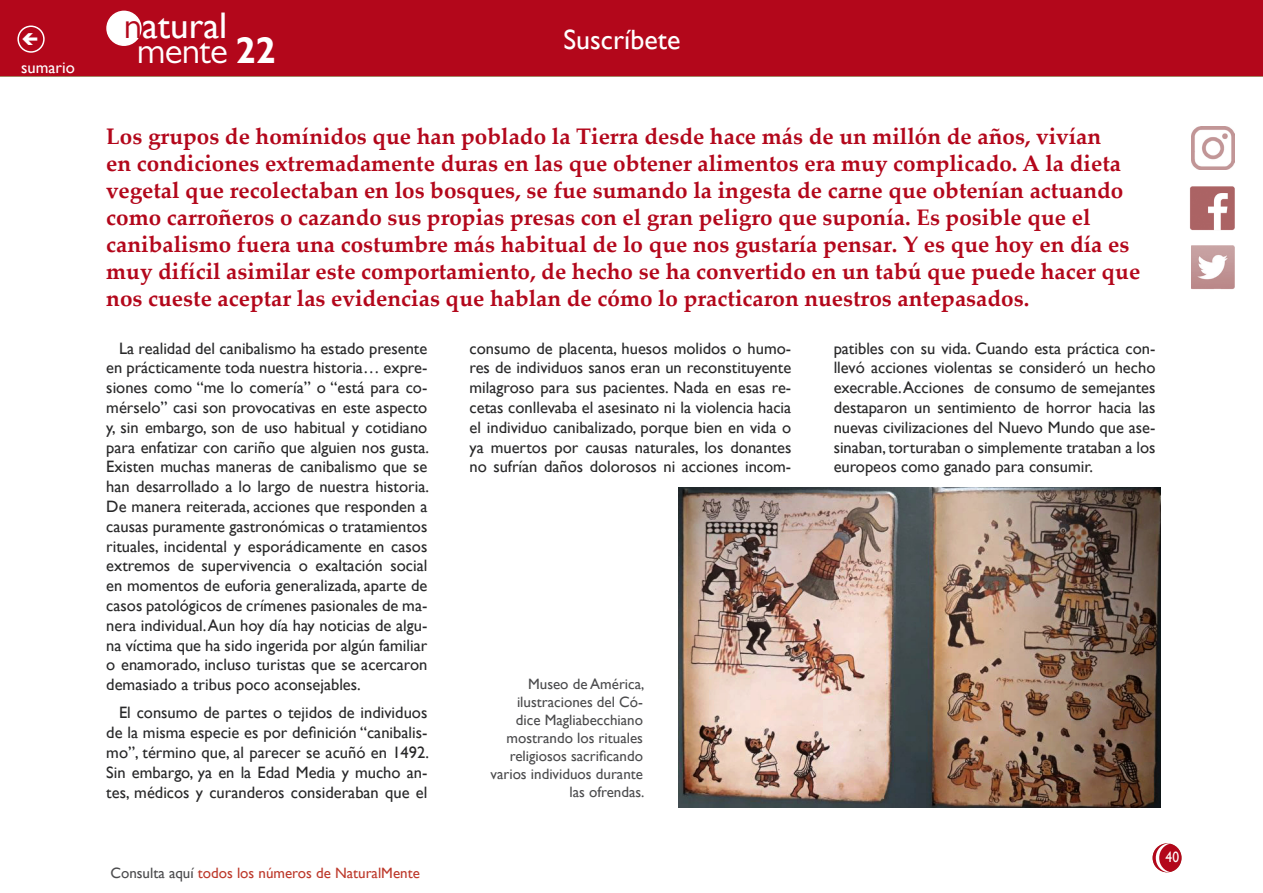
<style>
.page{position:relative;width:1263px;height:893px;background:#fff}
.page>*{position:absolute;margin:0;border:0;box-sizing:border-box;transform-origin:0 0}
.t1{font:37.05px "Gill Sans";color:#fff}
.t2{font:37.05px "Gill Sans MT Pro";letter-spacing:-.02em;color:#fff}
.t3{font:27.9px "Gill Sans";color:#fff}
.t4{font:700 22.5px/27px "Palatino Linotype";color:#b3071b}
.t5{font:16.5px/19.8px "Gill Sans";color:#282829;text-align:justify}
.t6{font:16.5px "Gill Sans";color:#fff}
.t7{font:15px/18px "Gill Sans";color:#4b4b4d;text-align:right}
.t8{font:15px "Gill Sans";color:#bd392b}
.t9{font:15px "Gill Sans";color:#fff;scale:.9 1}
.s1{font-family:"Gill Sans MT Pro";color:#b3071b}
.s2{font-family:"Gill Sans";font-weight:700}
.s3{color:#4b4b4d}
</style>
<div class="page">
<img style="left:1190px;top:186px;width:45px;height:44px">
<img style="left:1191px;top:246px;width:44px;height:43px">
<div style="left:1153px;top:844px;width:28px;height:28px;background:#b3071b;border-radius:50%"></div>
<div style="left:1152px;top:843px;width:29px;height:29px;border:2px solid #b3071b;border-radius:50%"></div>
<div style="left:0;top:0;width:1263px;height:76px;background:#b3071b"></div>
<div style="left:107px;top:11px;width:34px;height:34px;background:#fff;border-radius:50%"></div>
<div style="left:106px;top:11px;width:36px;height:35px;border:2px solid #fff;border-radius:50%"></div>
<svg style="left:1155px;top:843px;width:16px;height:29px"></svg>
<div style="left:17px;top:26px;width:28px;height:27px;border:2px solid #fff;border-radius:50%"></div>
<img style="left:1191px;top:127px;width:43px;height:43px">
<img style="left:678px;top:487px;width:483px;height:321px">
<p class="t6" style="left:21px;top:58px;width:55px">sumario</p>
<h1 class="t1" style="left:124px;top:4px;width:105px"><span class="s1">n</span>atural</h1>
<h1 class="t2" style="left:137px;top:29px;width:140px">mente <span class="s2">22</span></h1>
<h2 class="t3" style="left:563px;top:23px;width:118px">Suscríbete</h2>
<p class="t4" style="left:106px;top:122px;width:1035px">Los grupos de homínidos que han poblado la Tierra desde hace más de un millón de años, vivían<br>en condiciones extremadamente duras en las que obtener alimentos era muy complicado. A la dieta vegetal que recolectaban en los bosques, se fue sumando la ingesta de carne que obtenían actuando como carroñeros o cazando sus propias presas con el gran peligro que suponía. Es posible que el canibalismo fuera una costumbre más habitual de lo que nos gustaría pensar. Y es que hoy en día es muy difícil asimilar este comportamiento, de hecho se ha convertido en un tabú que puede hacer que nos cueste aceptar las evidencias que hablan de cómo lo practicaron nuestros antepasados.</p>
<p class="t5" style="left:106px;top:338px;width:324px;text-indent:13px">La realidad del canibalismo ha estado presente en prácticamente toda nuestra historia… expre&shy;siones como “me lo comería” o “está para co&shy;mérselo” casi son provocativas en este aspecto y, sin embargo, son de uso habitual y cotidiano para enfatizar con cariño que alguien nos gusta.<br>Existen muchas maneras de canibalismo que se han desarrollado a lo largo de nuestra historia.<br>De manera reiterada, acciones que responden a causas puramente gastronómicas o tratamientos rituales, incidental y esporádicamente en casos extremos de supervivencia o exaltación social en momentos de euforia generalizada, aparte de casos patológicos de crímenes pasionales de ma&shy;nera individual. Aun hoy día hay noticias de algu&shy;na víctima que ha sido ingerida por algún familiar o enamorado, incluso turistas que se acercaron demasiado a tribus poco aconsejables.</p>
<p class="t5" style="left:106px;top:703px;width:324px;text-indent:13px">El consumo de partes o tejidos de individuos de la misma especie es por definición “canibalis&shy;mo”, término que, al parecer se acuñó en 1492.<br>Sin embargo, ya en la Edad Media y mucho an&shy;tes, médicos y curanderos consideraban que el</p>
<p class="t5" style="left:469px;top:338px;width:323px">consumo de placenta, huesos molidos o humo&shy;res de individuos sanos eran un reconstituyente milagroso para sus pacientes. Nada en esas re&shy;cetas conllevaba el asesinato ni la violencia hacia el individuo canibalizado, porque bien en vida o ya muertos por causas naturales, los donantes no sufrían daños dolorosos ni acciones incom-</p>
<p class="t5" style="left:834px;top:338px;width:323px">patibles con su vida. Cuando esta práctica con&shy;llevó acciones violentas se consideró un hecho execrable. Acciones de consumo de semejantes destaparon un sentimiento de horror hacia las nuevas civilizaciones del Nuevo Mundo que ase&shy;sinaban, torturaban o simplemente trataban a los europeos como ganado para consumir.</p>
<p class="t7" style="left:490px;top:675px;width:156px">Museo de América, ilustraciones del Có&shy;dice Magliabecchiano mostrando los rituales religiosos sacrificando varios individuos durante las ofrendas.</p>
<p class="t8" style="left:110px;top:864px;width:311px"><span class="s3">Consulta aquí</span> todos los números de NaturalMente</p>
<p class="t9" style="left:1165px;top:849px;width:16px">40</p>
</div>
